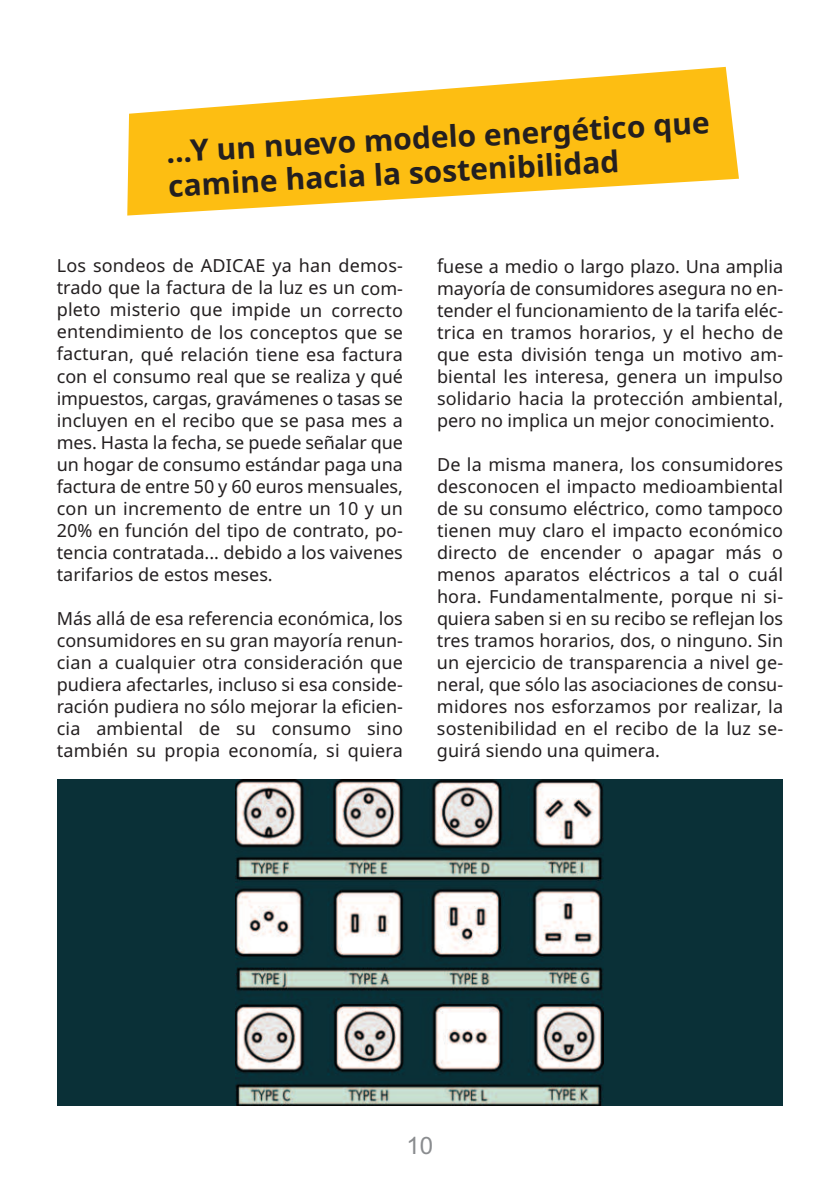
<style>
.page{position:relative;width:840px;height:1191px;background:#fff}
.page>*{position:absolute;margin:0;border:0;box-sizing:border-box;transform-origin:0 0}
.t1{font:700 30px/34px "Noto Sans";color:#231f20}
.t2{font:24px "Arial";color:#8a8c8f}
.t3{font:18px/22px "Noto Sans";color:#231f20;text-align:justify}
</style>
<div class="page">
<div style="left:57px;top:780px;width:725px;height:326px;background:#0a3037"></div>
<img style="left:235px;top:780px;width:368px;height:326px">
<svg style="left:127px;top:67px;width:611px;height:148px;fill:#fdbe12"></svg>
<h1 class="t1" style="left:165px;top:135px;width:545px;rotate:-3deg">...Y un nuevo modelo energético que camine hacia la sostenibilidad</h1>
<p class="t3" style="left:57px;top:255px;width:347px">Los sondeos de ADICAE ya han demos&shy;trado que la factura de la luz es un com&shy;pleto misterio que impide un correcto entendimiento de los conceptos que se facturan, qué relación tiene esa factura con el consumo real que se realiza y qué impuestos, cargas, gravámenes o tasas se incluyen en el recibo que se pasa mes a mes. Hasta la fecha, se puede señalar que un hogar de consumo estándar paga una factura de entre 50 y 60 euros mensuales, con un incremento de entre un 10 y un 20% en función del tipo de contrato, po&shy;tencia contratada... debido a los vaivenes tarifarios de estos meses.</p>
<p class="t3" style="left:57px;top:608px;width:347px">Más allá de esa referencia económica, los consumidores en su gran mayoría renun&shy;cian a cualquier otra consideración que pudiera afectarles, incluso si esa conside&shy;ración pudiera no sólo mejorar la eficien&shy;cia ambiental de su consumo sino también su propia economía, si quiera</p>
<p class="t3" style="left:437px;top:255px;width:347px">fuese a medio o largo plazo. Una amplia mayoría de consumidores asegura no en&shy;tender el funcionamiento de la tarifa eléc&shy;trica en tramos horarios, y el hecho de que esta división tenga un motivo am&shy;biental les interesa, genera un impulso solidario hacia la protección ambiental, pero no implica un mejor conocimiento.</p>
<p class="t3" style="left:437px;top:454px;width:347px">De la misma manera, los consumidores desconocen el impacto medioambiental de su consumo eléctrico, como tampoco tienen muy claro el impacto económico directo de encender o apagar más o menos aparatos eléctricos a tal o cuál hora. Fundamentalmente, porque ni si&shy;quiera saben si en su recibo se reflejan los tres tramos horarios, dos, o ninguno. Sin un ejercicio de transparencia a nivel ge&shy;neral, que sólo las asociaciones de consu&shy;midores nos esforzamos por realizar, la sostenibilidad en el recibo de la luz se&shy;guirá siendo una quimera.</p>
<h2 class="t2" style="left:406px;top:1131px;width:28px">10</h2>
</div>
